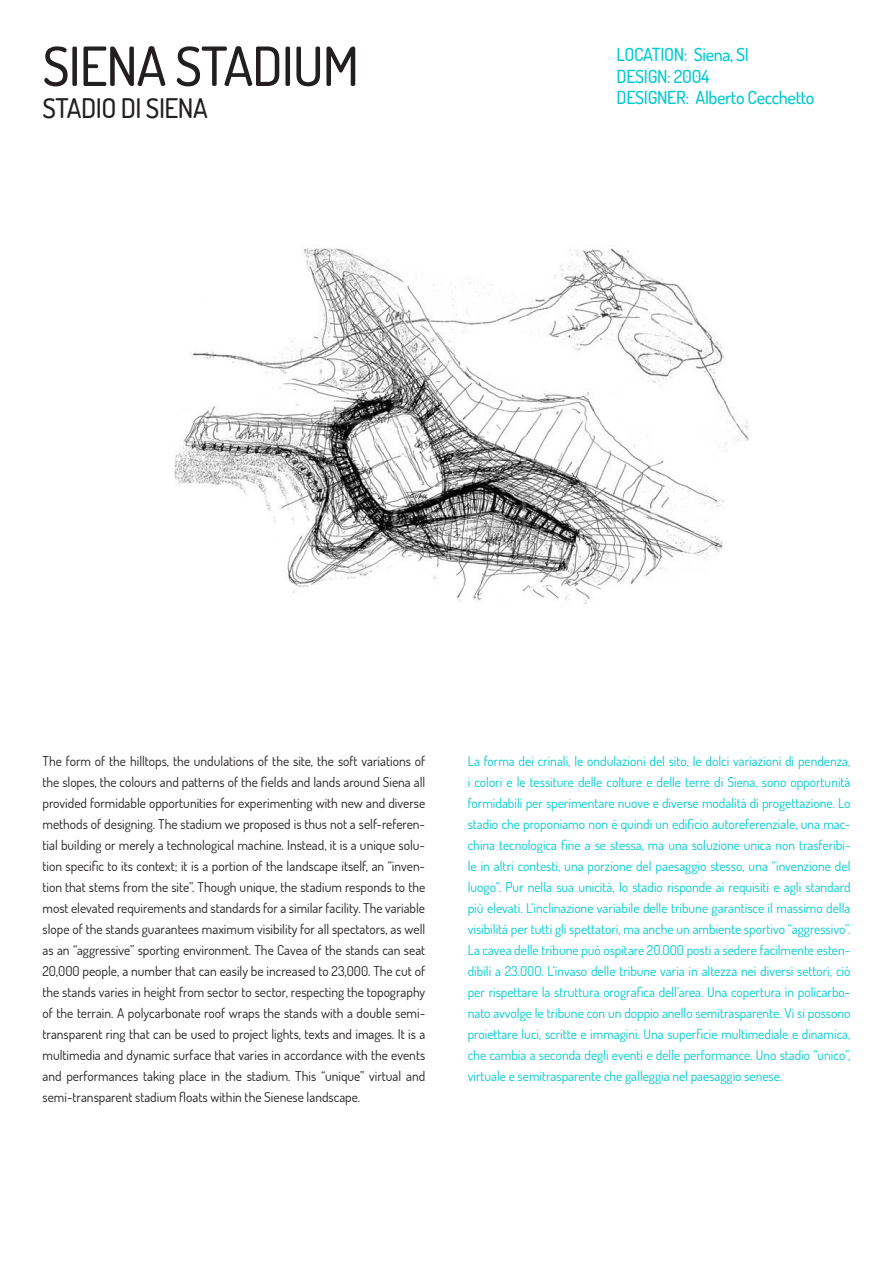
<style>
.page{position:relative;width:893px;height:1263px;background:#fff}
.page>*{position:absolute;margin:0;border:0;box-sizing:border-box;transform-origin:0 0}
.t1{font:500 54px "Dosis";letter-spacing:-.02em;color:#231f20}
.t2{font:500 27px "Dosis";letter-spacing:-.02em;color:#231f20}
.t3{font:500 18px "Dosis";letter-spacing:-.02em;color:#00cad0}
.t4{font:13.5px/21px "Dosis";color:#231f20;text-align:justify}
.t5{font:13.5px/21px "Dosis";color:#00cad0;text-align:justify}
</style>
<div class="page">
<img style="left:174px;top:245px;width:575px;height:359px">
<p class="t1" style="left:43px;top:31px;width:318px">SIENA STADIUM</p>
<p class="t2" style="left:43px;top:91px;width:167px">STADIO DI SIENA</p>
<p class="t3" style="left:617px;top:43px;width:134px">LOCATION: Siena, SI</p>
<p class="t3" style="left:617px;top:64px;width:94px">DESIGN: 2004</p>
<p class="t3" style="left:617px;top:86px;width:199px">DESIGNER: Alberto Cecchetto</p>
<p class="t4" style="left:43px;top:750px;width:384px">The form of the hilltops, the undulations of the site, the soft variations of the slopes, the colours and patterns of the fields and lands around Siena all provided formidable opportunities for experimenting with new and diverse methods of designing. The stadium we proposed is thus not a self-referen&shy;tial building or merely a technological machine. Instead, it is a unique solu&shy;tion specific to its context; it is a portion of the landscape itself, an “inven&shy;tion that stems from the site”. Though unique, the stadium responds to the most elevated requirements and standards for a similar facility. The variable slope of the stands guarantees maximum visibility for all spectators, as well as an “aggressive” sporting environment. The Cavea of the stands can seat 20,000 people, a number that can easily be increased to 23,000. The cut of the stands varies in height from sector to sector, respecting the topography of the terrain. A polycarbonate roof wraps the stands with a double semi&shy;transparent ring that can be used to project lights, texts and images. It is a multimedia and dynamic surface that varies in accordance with the events and performances taking place in the stadium. This “unique” virtual and semi-transparent stadium floats within the Sienese landscape.</p>
<p class="t5" style="left:468px;top:750px;width:384px">La forma dei crinali, le ondulazioni del sito, le dolci variazioni di pendenza, i colori e le tessiture delle colture e delle terre di Siena, sono opportunità formidabili per sperimentare nuove e diverse modalità di progettazione. Lo stadio che proponiamo non è quindi un edificio autoreferenziale, una mac&shy;china tecnologica fine a se stessa, ma una soluzione unica non trasferibi&shy;le in altri contesti, una porzione del paesaggio stesso, una “invenzione del luogo”. Pur nella sua unicità, lo stadio risponde ai requisiti e agli standard più elevati. L’inclinazione variabile delle tribune garantisce il massimo della visibilità per tutti gli spettatori, ma anche un ambiente sportivo “aggressivo”.<br>La cavea delle tribune può ospitare 20.000 posti a sedere facilmente esten&shy;dibili a 23.000. L’invaso delle tribune varia in altezza nei diversi settori, ciò per rispettare la struttura orografica dell’area. Una copertura in policarbo&shy;nato avvolge le tribune con un doppio anello semitrasparente. Vi si possono proiettare luci, scritte e immagini. Una superficie multimediale e dinamica, che cambia a seconda degli eventi e delle performance. Uno stadio “unico”, virtuale e semitrasparente che galleggia nel paesaggio senese.</p>
</div>
